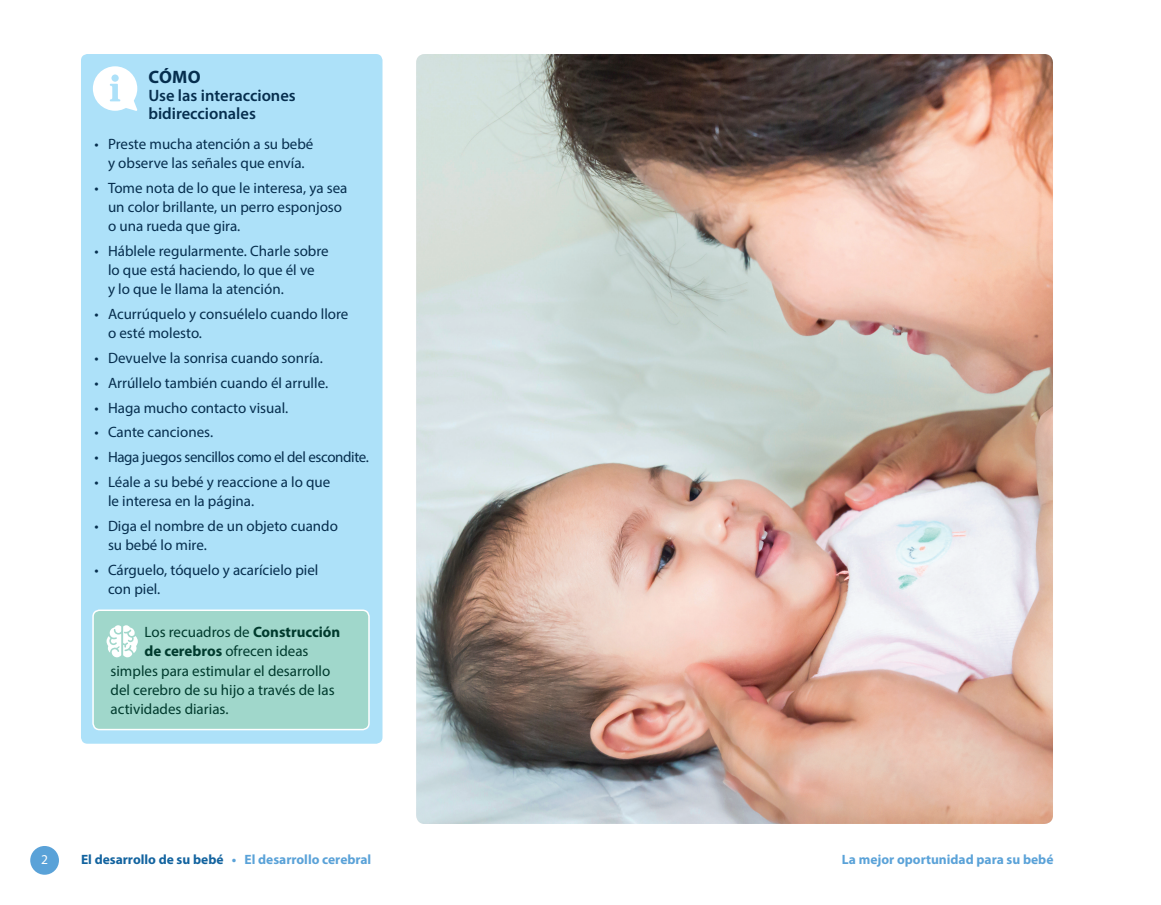
<style>
.page{position:relative;width:1161px;height:905px;background:#fff}
.page>*{position:absolute;margin:0;border:0;box-sizing:border-box;transform-origin:0 0}
.t1{font:700 18px "Myriad Pro";color:#062e4e}
.t2{font:600 16.5px/18px "Myriad Pro";color:#062e4e}
.t3{font:15px/19.4px "Myriad Pro";color:#062e4e}
.t4{font:15px "Myriad Pro";color:#003a2d}
.t5{font:15px "Myriad Pro";letter-spacing:-.025em;color:#062e4e}
.t6{font:700 13.5px "Myriad Pro";color:#5aa2d8}
.t7{font:13.5px "Myriad Pro";color:#fff}
.s1{font-weight:700}
.s2{color:#12639f}
</style>
<div class="page">
<div style="left:30px;top:846px;width:29px;height:28px;background:#5aa2d8;border-radius:50%"></div>
<img style="left:416px;top:54px;width:637px;height:769px">
<div style="left:81px;top:54px;width:301px;height:689px;background:#ade1f9;border-radius:6px"></div>
<svg style="left:93px;top:66px;width:45px;height:45px"></svg>
<div style="left:93px;top:610px;width:276px;height:119px;background:#a0d7cb;border-radius:6px"></div>
<div style="left:92px;top:609px;width:278px;height:121px;border:2px solid #fff;border-radius:6px"></div>
<svg style="left:107px;top:625px;width:31px;height:32px"></svg>
<p class="t1" style="left:149px;top:65px;width:54px">CÓMO</p>
<p class="t2" style="left:148px;top:86px;width:149px">Use las interacciones bidireccionales</p>
<p class="t3" style="left:94px;top:134px;width:220px;text-align:center">• Preste mucha atención a su bebé y observe las señales que envía.</p>
<p class="t3" style="left:108px;top:178px;width:241px;text-indent:-14px">• Tome nota de lo que le interesa, ya sea un color brillante, un perro esponjoso o una rueda que gira.</p>
<p class="t3" style="left:108px;top:241px;width:222px;text-indent:-14px">• Háblele regularmente. Charle sobre lo que está haciendo, lo que él ve<br>y lo que le llama la atención.</p>
<p class="t3" style="left:108px;top:304px;width:242px;text-indent:-14px">• Acurrúquelo y consuélelo cuando llore o esté molesto.</p>
<p class="t3" style="left:94px;top:348px;width:230px">• Devuelve la sonrisa cuando sonría.</p>
<p class="t3" style="left:94px;top:373px;width:235px">• Arrúllelo también cuando él arrulle.</p>
<p class="t3" style="left:94px;top:397px;width:195px">• Haga mucho contacto visual.</p>
<p class="t3" style="left:94px;top:422px;width:120px">• Cante canciones.</p>
<p class="t5" style="left:94px;top:447px;width:276px">• Haga juegos sencillos como el del escondite.</p>
<p class="t3" style="left:108px;top:471px;width:224px;text-indent:-14px">• Léale a su bebé y reaccione a lo que le interesa en la página.</p>
<p class="t3" style="left:108px;top:515px;width:231px;text-indent:-14px">• Diga el nombre de un objeto cuando su bebé lo mire.</p>
<p class="t3" style="left:108px;top:559px;width:212px;text-indent:-14px">• Cárguelo, tóquelo y acarícielo piel con piel.</p>
<p class="t4" style="left:145px;top:623px;width:197px">Los recuadros de <span class="s1">Construcción</span></p>
<p class="t4" style="left:145px;top:642px;width:165px"><span class="s1">de cerebros</span> ofrecen ideas</p>
<p class="t4" style="left:111px;top:661px;width:221px">simples para estimular el desarrollo</p>
<p class="t4" style="left:111px;top:680px;width:226px">del cerebro de su hijo a través de las</p>
<p class="t4" style="left:111px;top:699px;width:119px">actividades diarias.</p>
<p class="t7" style="left:41px;top:851px;width:8px">2</p>
<p class="t6" style="left:81px;top:851px;width:292px"><span class="s2">El desarrollo de su bebé</span> • El desarrollo cerebral</p>
<p class="t6" style="left:842px;top:851px;width:213px">La mejor oportunidad para su bebé</p>
</div>
